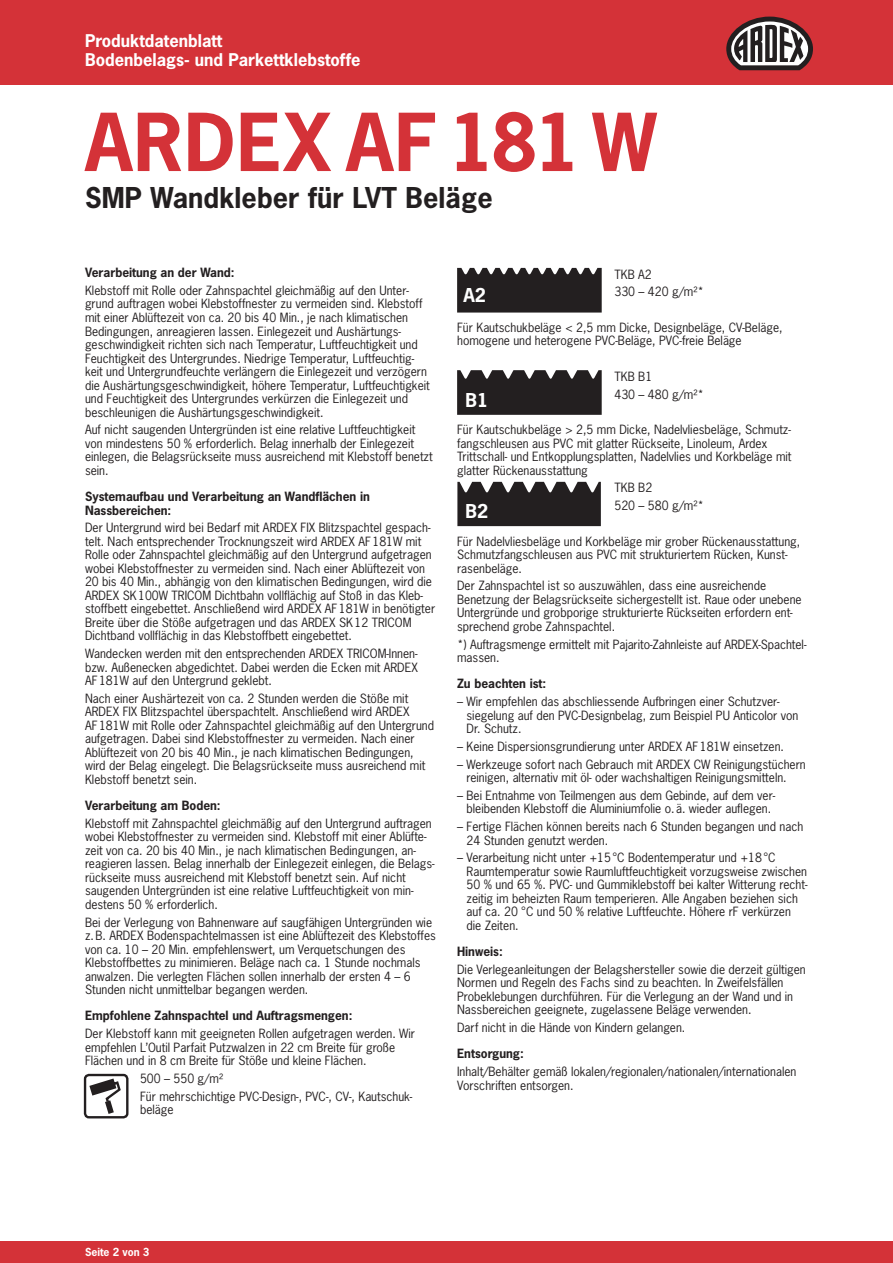
<style>
.page{position:relative;width:893px;height:1263px;background:#fff}
.page>*{position:absolute;margin:0;border:0;box-sizing:border-box;transform-origin:0 0}
.t1{font:700 75px "News Gothic Std";letter-spacing:.015em;color:#d43238}
.t2{font:700 27px "News Gothic Std";letter-spacing:.005em;color:#231f20}
.t3{font:700 18px "News Gothic Std";color:#fff}
.t4{font:700 16.5px/19.5px "News Gothic Std";color:#fff}
.t5{font:12px/13.5px "News Gothic Std";color:#231f20}
.t6{font:700 12px/13.5px "News Gothic Std";color:#231f20}
.t7{font:700 10.5px "News Gothic Std";color:#fff}
</style>
<div class="page">
<div style="left:0;top:0;width:893px;height:85px;background:#d43238"></div>
<div style="left:0;top:1242px;width:893px;height:21px;background:#d43238"></div>
<div style="left:84px;top:1074px;width:44px;height:44px;border:2px solid #231f20;border-radius:4px"></div>
<svg style="left:89px;top:1078px;width:32px;height:36px"></svg>
<svg style="left:457px;top:268px;width:145px;height:45px;background:#312d2e"></svg>
<svg style="left:457px;top:370px;width:145px;height:45px;background:#312d2e"></svg>
<svg style="left:457px;top:482px;width:144px;height:44px;background:#353132"></svg>
<svg style="left:726px;top:17px;width:87px;height:53px"></svg>
<h3 class="t4" style="left:85px;top:31px;width:277px">Produktdatenblatt<br>Bodenbelags- und Parkettklebstoffe</h3>
<h1 class="t1" style="left:85px;top:93px;width:573px">ARDEX AF181 W</h1>
<h2 class="t2" style="left:85px;top:180px;width:409px">SMP Wandkleber für LVT Beläge</h2>
<p class="t6" style="left:85px;top:266px;width:151px">Verarbeitung an der Wand:</p>
<p class="t5" style="left:85px;top:284px;width:346px">Klebstoff mit Rolle oder Zahnspachtel gleichmäßig auf den Unter&shy;grund auftragen wobei Klebstoffnester zu vermeiden sind. Klebstoff mit einer Ablüftezeit von ca. 20 bis 40 Min., je nach klimatischen Bedingungen, anreagieren lassen. Einlegezeit und Aushärtungs&shy;geschwindigkeit richten sich nach Temperatur, Luftfeuchtigkeit und Feuchtigkeit des Untergrundes. Niedrige Temperatur, Luftfeuchtig&shy;keit und Untergrundfeuchte verlängern die Einlegezeit und verzögern die Aushärtungsgeschwindigkeit, höhere Temperatur, Luftfeuchtigkeit und Feuchtigkeit des Untergrundes verkürzen die Einlegezeit und beschleunigen die Aushärtungsgeschwindigkeit.</p>
<p class="t5" style="left:85px;top:423px;width:349px">Auf nicht saugenden Untergründen ist eine relative Luftfeuchtigkeit von mindestens 50 % erforderlich. Belag innerhalb der Einlegezeit einlegen, die Belagsrückseite muss ausreichend mit Klebstoff benetzt sein.</p>
<p class="t6" style="left:85px;top:489px;width:286px">Systemaufbau und Verarbeitung an Wandflächen in<br>Nassbereichen:</p>
<p class="t5" style="left:85px;top:521px;width:352px">Der Untergrund wird bei Bedarf mit ARDEX FIX Blitzspachtel gespach&shy;telt. Nach entsprechender Trocknungszeit wird ARDEX AF181W mit Rolle oder Zahnspachtel gleichmäßig auf den Untergrund aufgetragen wobei Klebstoffnester zu vermeiden sind. Nach einer Ablüftezeit von 20 bis 40 Min., abhängig von den klimatischen Bedingungen, wird die ARDEX SK100W TRICOM Dichtbahn vollflächig auf Stoß in das Kleb&shy;stoffbett eingebettet. Anschließend wird ARDEX AF181W in benötigter Breite über die Stöße aufgetragen und das ARDEX SK12 TRICOM Dichtband vollflächig in das Klebstoffbett eingebettet.</p>
<p class="t5" style="left:85px;top:647px;width:334px;text-align:justify">Wandecken werden mit den entsprechenden ARDEX TRICOM-Innen&shy;bzw. Außenecken abgedichtet. Dabei werden die Ecken mit ARDEX AF181W auf den Untergrund geklebt.</p>
<p class="t5" style="left:85px;top:691px;width:351px">Nach einer Aushärtezeit von ca. 2 Stunden werden die Stöße mit ARDEX FIX Blitzspachtel überspachtelt. Anschließend wird ARDEX AF181W mit Rolle oder Zahnspachtel gleichmäßig auf den Untergrund aufgetragen. Dabei sind Klebstoffnester zu vermeiden. Nach einer Ablüftezeit von 20 bis 40 Min., je nach klimatischen Bedingungen, wird der Belag eingelegt. Die Belagsrückseite muss ausreichend mit Klebstoff benetzt sein.</p>
<p class="t6" style="left:85px;top:798px;width:137px">Verarbeitung am Boden:</p>
<p class="t5" style="left:85px;top:816px;width:351px">Klebstoff mit Zahnspachtel gleichmäßig auf den Untergrund auftragen wobei Klebstoffnester zu vermeiden sind. Klebstoff mit einer Ablüfte&shy;zeit von ca. 20 bis 40 Min., je nach klimatischen Bedingungen, an&shy;reagieren lassen. Belag innerhalb der Einlegezeit einlegen, die Belags&shy;rückseite muss ausreichend mit Klebstoff benetzt sein. Auf nicht saugenden Untergründen ist eine relative Luftfeuchtigkeit von min&shy;destens 50 % erforderlich.</p>
<p class="t5" style="left:85px;top:915px;width:352px">Bei der Verlegung von Bahnenware auf saugfähigen Untergründen wie z.B. ARDEX Bodenspachtelmassen ist eine Ablüftezeit des Klebstoffes von ca. 10 – 20 Min. empfehlenswert, um Verquetschungen des Klebstoffbettes zu minimieren. Beläge nach ca. 1 Stunde nochmals anwalzen. Die verlegten Flächen sollen innerhalb der ersten 4 – 6<br>Stunden nicht unmittelbar begangen werden.</p>
<p class="t6" style="left:85px;top:1009px;width:269px">Empfohlene Zahnspachtel und Auftragsmengen:</p>
<p class="t5" style="left:85px;top:1027px;width:332px">Der Klebstoff kann mit geeigneten Rollen aufgetragen werden. Wir empfehlen L’Outil Parfait Putzwalzen in 22 cm Breite für große<br>Flächen und in 8 cm Breite für Stöße und kleine Flächen.</p>
<p class="t5" style="left:140px;top:1069px;width:274px;line-height:17.7px">500 – 550 g/m²<br>Für mehrschichtige PVC-Design-, PVC-, CV-, Kautschuk-</p>
<p class="t5" style="left:140px;top:1103px;width:35px">beläge</p>
<p class="t5" style="left:614px;top:265px;width:91px;line-height:17.7px">TKB A2<br>330 – 420 g/m²*</p>
<p class="t5" style="left:457px;top:320px;width:327px">Für Kautschukbeläge &lt; 2,5 mm Dicke, Designbeläge, CV-Beläge, homogene und heterogene PVC-Beläge, PVC-freie Beläge</p>
<h3 class="t3" style="left:463px;top:284px;width:24px">A2</h3>
<p class="t5" style="left:614px;top:367px;width:91px;line-height:17.7px">TKB B1<br>430 – 480 g/m²*</p>
<p class="t5" style="left:457px;top:423px;width:336px">Für Kautschukbeläge &gt; 2,5 mm Dicke, Nadelvliesbeläge, Schmutz&shy;fangschleusen aus PVC mit glatter Rückseite, Linoleum, Ardex Trittschall- und Entkopplungsplatten, Nadelvlies und Korkbeläge mit glatter Rückenausstattung</p>
<h3 class="t3" style="left:466px;top:499px;width:24px">B2</h3>
<h3 class="t3" style="left:466px;top:388px;width:24px">B1</h3>
<p class="t5" style="left:614px;top:479px;width:91px;line-height:17.7px">TKB B2<br>520 – 580 g/m²*</p>
<p class="t5" style="left:457px;top:534px;width:345px">Für Nadelvliesbeläge und Korkbeläge mir grober Rückenausstattung,<br>Schmutzfangschleusen aus PVC mit strukturiertem Rücken, Kunst&shy;rasenbeläge.</p>
<p class="t5" style="left:457px;top:579px;width:346px">Der Zahnspachtel ist so auszuwählen, dass eine ausreichende Benetzung der Belagsrückseite sichergestellt ist. Raue oder unebene Untergründe und grobporige strukturierte Rückseiten erfordern ent&shy;sprechend grobe Zahnspachtel.</p>
<p class="t5" style="left:457px;top:637px;width:351px">*) Auftragsmenge ermittelt mit Pajarito-Zahnleiste auf ARDEX-Spachtel&shy;massen.</p>
<p class="t6" style="left:457px;top:677px;width:91px">Zu beachten ist:</p>
<p class="t5" style="left:466px;top:695px;width:333px;text-indent:-9px">– Wir empfehlen das abschliessende Aufbringen einer Schutzver&shy;siegelung auf den PVC-Designbelag, zum Beispiel PU Anticolor von<br>Dr. Schutz.</p>
<p class="t5" style="left:457px;top:739px;width:328px">– Keine Dispersionsgrundierung unter ARDEX AF181W einsetzen.</p>
<p class="t5" style="left:466px;top:757px;width:341px;text-indent:-9px">– Werkzeuge sofort nach Gebrauch mit ARDEX CW Reinigungstüchern reinigen, alternativ mit öl- oder wachshaltigen Reinigungsmitteln.</p>
<p class="t5" style="left:457px;top:788px;width:320px;text-align:center">– Bei Entnahme von Teilmengen aus dem Gebinde, auf dem ver&shy;bleibenden Klebstoff die Aluminiumfolie o.ä. wieder auflegen.</p>
<p class="t5" style="left:466px;top:820px;width:338px;text-indent:-9px">– Fertige Flächen können bereits nach 6 Stunden begangen und nach<br>24 Stunden genutzt werden.</p>
<p class="t5" style="left:466px;top:851px;width:342px;text-indent:-9px">– Verarbeitung nicht unter +15°C Bodentemperatur und +18°C Raumtemperatur sowie Raumluftfeuchtigkeit vorzugsweise zwischen 50 % und 65 %. PVC- und Gummiklebstoff bei kalter Witterung recht&shy;zeitig im beheizten Raum temperieren. Alle Angaben beziehen sich auf ca. 20 °C und 50 % relative Luftfeuchte. Höhere rF verkürzen die Zeiten.</p>
<p class="t6" style="left:457px;top:945px;width:47px">Hinweis:</p>
<p class="t5" style="left:457px;top:962px;width:350px">Die Verlegeanleitungen der Belagshersteller sowie die derzeit gültigen Normen und Regeln des Fachs sind zu beachten. In Zweifelsfällen Probeklebungen durchführen. Für die Verlegung an der Wand und in Nassbereichen geeignete, zugelassene Beläge verwenden.</p>
<p class="t5" style="left:457px;top:1021px;width:230px">Darf nicht in die Hände von Kindern gelangen.</p>
<p class="t6" style="left:457px;top:1047px;width:68px">Entsorgung:</p>
<p class="t5" style="left:457px;top:1065px;width:341px">Inhalt/Behälter gemäß lokalen/regionalen/nationalen/internationalen<br>Vorschriften entsorgen.</p>
<p class="t7" style="left:85px;top:1245px;width:66px">Seite 2 von 3</p>
</div>
